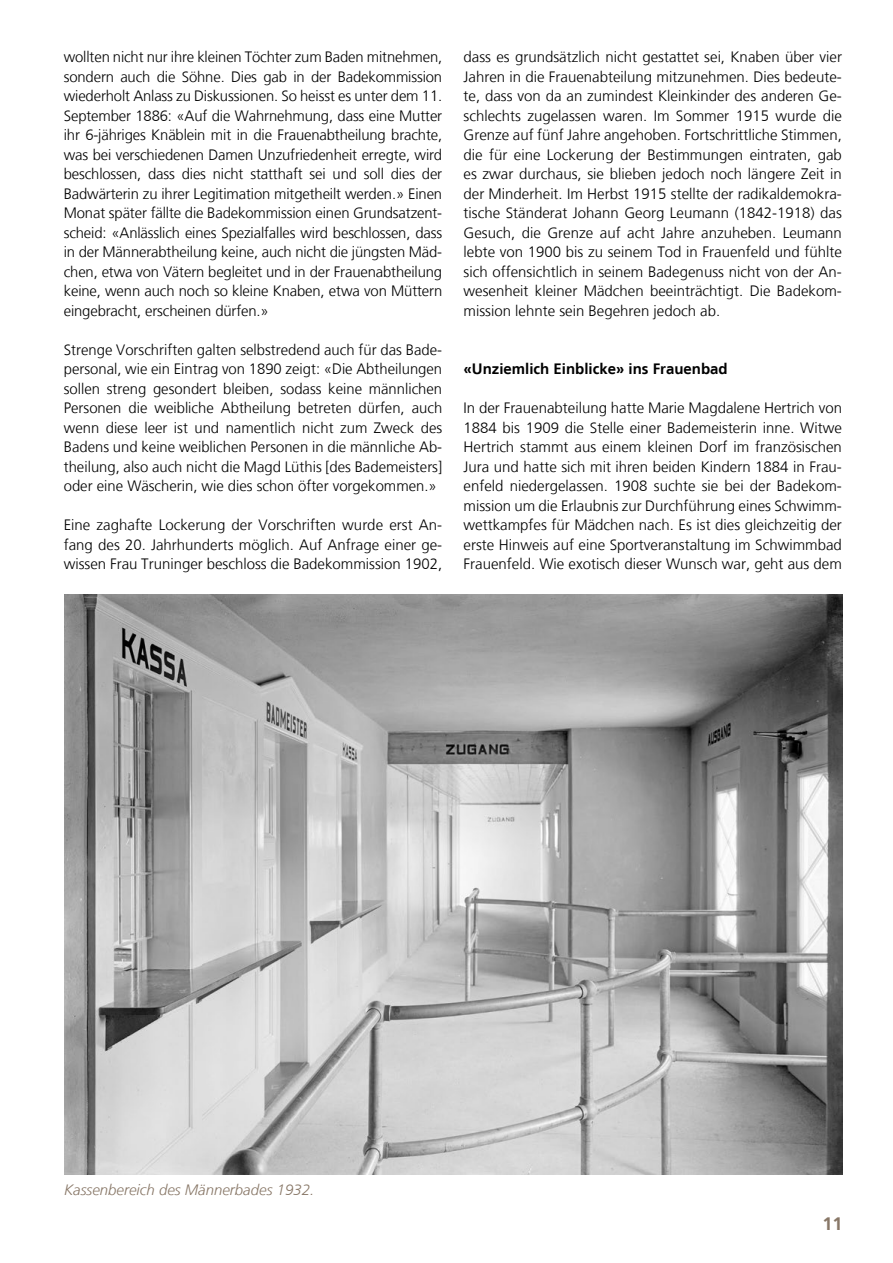
<style>
.page{position:relative;width:893px;height:1263px;background:#fff}
.page>*{position:absolute;margin:0;border:0;box-sizing:border-box;transform-origin:0 0}
.t1{font:700 18px "Frutiger LT";color:#887767}
.t2{font:300 15px/19.5px "Frutiger LT";color:#000;text-align:justify}
.t3{font:700 15px "Frutiger LT";color:#000}
.t4{font:italic 300 15px "Frutiger LT";color:#887767}
</style>
<div class="page">
<img style="left:64px;top:594px;width:778px;height:580px">
<p class="t2" style="left:64px;top:48px;width:380px">wollten nicht nur ihre kleinen Töchter zum Baden mitnehmen, sondern auch die Söhne. Dies gab in der Badekommission wiederholt Anlass zu Diskussionen. So heisst es unter dem 11.<br>September 1886: «Auf die Wahrnehmung, dass eine Mutter ihr 6-jähriges Knäblein mit in die Frauenabtheilung brachte, was bei verschiedenen Damen Unzufriedenheit erregte, wird beschlossen, dass dies nicht statthaft sei und soll dies der Badwärterin zu ihrer Legitimation mitgetheilt werden.» Einen Monat später fällte die Badekommission einen Grundsatzent&shy;scheid: «Anlässlich eines Spezialfalles wird beschlossen, dass in der Männerabtheilung keine, auch nicht die jüngsten Mäd&shy;chen, etwa von Vätern begleitet und in der Frauenabtheilung keine, wenn auch noch so kleine Knaben, etwa von Müttern eingebracht, erscheinen dürfen.»</p>
<p class="t2" style="left:64px;top:340px;width:380px">Strenge Vorschriften galten selbstredend auch für das Bade&shy;personal, wie ein Eintrag von 1890 zeigt: «Die Abtheilungen sollen streng gesondert bleiben, sodass keine männlichen Personen die weibliche Abtheilung betreten dürfen, auch wenn diese leer ist und namentlich nicht zum Zweck des Badens und keine weiblichen Personen in die männliche Ab&shy;theilung, also auch nicht die Magd Lüthis [des Bademeisters] oder eine Wäscherin, wie dies schon öfter vorgekommen.»</p>
<p class="t2" style="left:64px;top:516px;width:380px">Eine zaghafte Lockerung der Vorschriften wurde erst An&shy;fang des 20. Jahrhunderts möglich. Auf Anfrage einer ge&shy;wissen Frau Truninger beschloss die Badekommission 1902,</p>
<p class="t2" style="left:463px;top:48px;width:380px">dass es grundsätzlich nicht gestattet sei, Knaben über vier Jahren in die Frauenabteilung mitzunehmen. Dies bedeute&shy;te, dass von da an zumindest Kleinkinder des anderen Ge&shy;schlechts zugelassen waren. Im Sommer 1915 wurde die Grenze auf fünf Jahre angehoben. Fortschrittliche Stimmen, die für eine Lockerung der Bestimmungen eintraten, gab es zwar durchaus, sie blieben jedoch noch längere Zeit in der Minderheit. Im Herbst 1915 stellte der radikaldemokra&shy;tische Ständerat Johann Georg Leumann (1842-1918) das Gesuch, die Grenze auf acht Jahre anzuheben. Leumann lebte von 1900 bis zu seinem Tod in Frauenfeld und fühlte sich offensichtlich in seinem Badegenuss nicht von der An&shy;wesenheit kleiner Mädchen beeinträchtigt. Die Badekom&shy;mission lehnte sein Begehren jedoch ab.</p>
<p class="t3" style="left:463px;top:360px;width:266px">«Unziemlich Einblicke» ins Frauenbad</p>
<p class="t2" style="left:463px;top:399px;width:380px">In der Frauenabteilung hatte Marie Magdalene Hertrich von 1884 bis 1909 die Stelle einer Bademeisterin inne. Witwe Hertrich stammt aus einem kleinen Dorf im französischen Jura und hatte sich mit ihren beiden Kindern 1884 in Frau&shy;enfeld niedergelassen. 1908 suchte sie bei der Badekom&shy;mission um die Erlaubnis zur Durchführung eines Schwimm&shy;wettkampfes für Mädchen nach. Es ist dies gleichzeitig der erste Hinweis auf eine Sportveranstaltung im Schwimmbad Frauenfeld. Wie exotisch dieser Wunsch war, geht aus dem</p>
<p class="t4" style="left:64px;top:1181px;width:252px">Kassenbereich des Männerbades 1932.</p>
<p class="t1" style="left:822px;top:1213px;width:22px">11</p>
</div>
